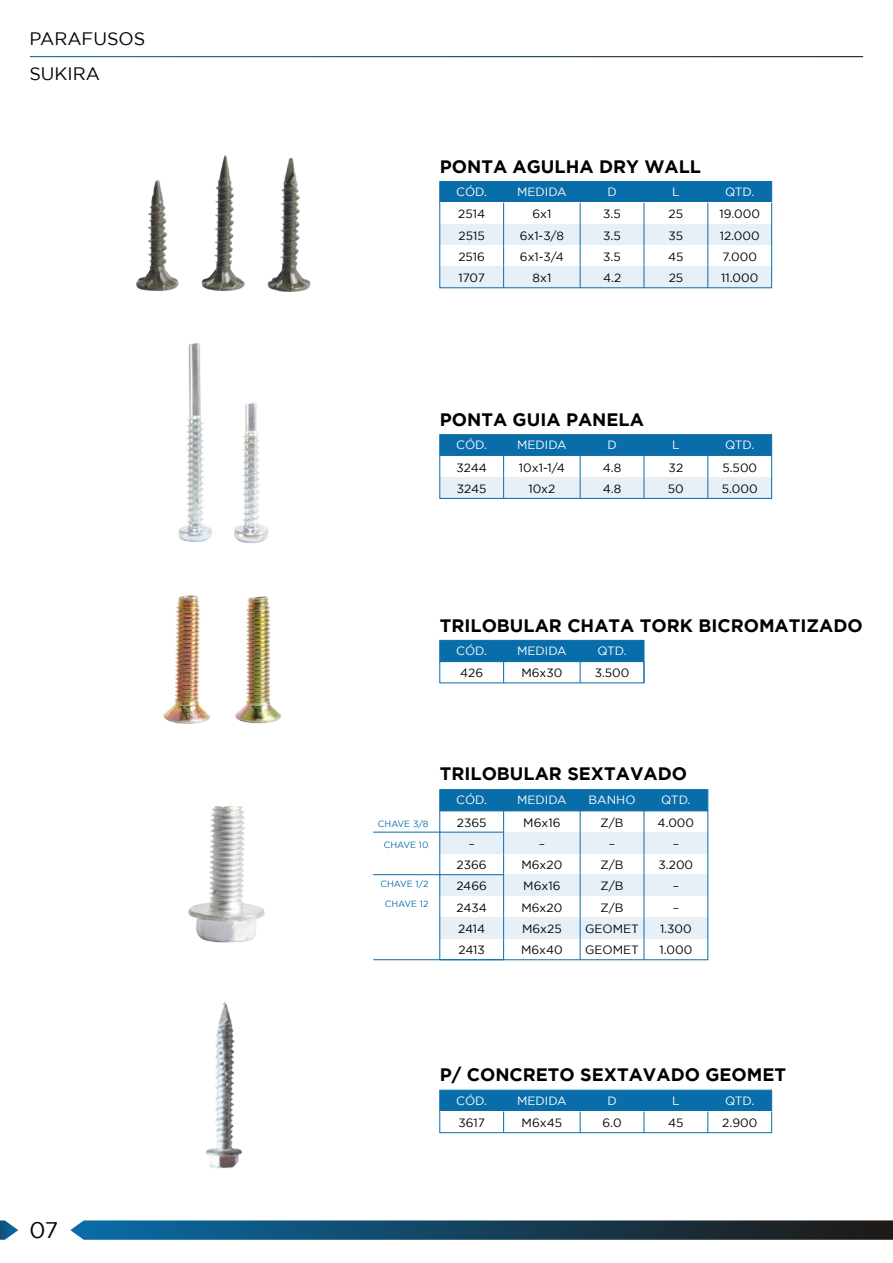
<style>
.page{position:relative;width:893px;height:1263px;background:#fff}
.page>*{position:absolute;margin:0;border:0;box-sizing:border-box;transform-origin:0 0}
.t1{font:22.5px "Gotham";color:#000}
.t2{font:700 18px "Gotham";color:#000}
.t3{font:18px/35.4px "Gotham";color:#000}
.t4{font:12px "Gotham";color:#000}
.t5{font:12px "Gotham";color:#fff}
.t6{font:9px/19.8px "Gotham";color:#096da9;text-align:center}
</style>
<div class="page">
<svg style="left:70px;top:1220px;width:823px;height:20px;background:#1e4962"></svg>
<svg style="left:0;top:1220px;width:18px;height:20px"></svg>
<svg style="left:30px;top:57px;width:833px;height:1px"></svg>
<img style="left:206px;top:1002px;width:36px;height:167px">
<img style="left:137px;top:156px;width:173px;height:136px">
<img style="left:164px;top:595px;width:117px;height:129px">
<img style="left:188px;top:806px;width:76px;height:137px">
<div style="left:439px;top:181px;width:333px;height:22px;background:#096da9"></div>
<div style="left:440px;top:224px;width:332px;height:21px;background:#e6f0f6"></div>
<div style="left:440px;top:267px;width:332px;height:21px;background:#e6f0f6"></div>
<svg style="left:503px;top:204px;width:1px;height:82px"></svg>
<svg style="left:580px;top:204px;width:1px;height:82px"></svg>
<svg style="left:644px;top:204px;width:1px;height:82px"></svg>
<svg style="left:707px;top:204px;width:1px;height:82px"></svg>
<div style="left:439px;top:1090px;width:333px;height:22px;background:#096da9;border:1px solid #096da9"></div>
<svg style="left:503px;top:1113px;width:1px;height:18px"></svg>
<svg style="left:580px;top:1113px;width:1px;height:18px"></svg>
<svg style="left:644px;top:1113px;width:1px;height:18px"></svg>
<svg style="left:707px;top:1113px;width:1px;height:18px"></svg>
<div style="left:439px;top:1111px;width:333px;height:22px;border:1px solid #096da9"></div>
<div style="left:439px;top:434px;width:333px;height:22px;background:#096da9;border:1px solid #096da9"></div>
<div style="left:440px;top:477px;width:332px;height:21px;background:#e6f0f6"></div>
<svg style="left:503px;top:457px;width:1px;height:40px"></svg>
<svg style="left:580px;top:457px;width:1px;height:40px"></svg>
<svg style="left:644px;top:457px;width:1px;height:40px"></svg>
<svg style="left:707px;top:457px;width:1px;height:40px"></svg>
<div style="left:439px;top:455px;width:333px;height:44px;border:1px solid #096da9"></div>
<img style="left:178px;top:343px;width:34px;height:199px">
<img style="left:234px;top:403px;width:35px;height:140px">
<div style="left:439px;top:640px;width:205px;height:22px;background:#096da9;border:1px solid #096da9"></div>
<svg style="left:503px;top:663px;width:1px;height:18px"></svg>
<svg style="left:580px;top:663px;width:1px;height:18px"></svg>
<svg style="left:644px;top:662px;width:1px;height:21px"></svg>
<div style="left:439px;top:661px;width:205px;height:22px;border:1px solid #096da9"></div>
<div style="left:439px;top:789px;width:269px;height:22px;background:#096da9;border:1px solid #096da9"></div>
<div style="left:440px;top:832px;width:268px;height:21px;background:#e6f0f6"></div>
<div style="left:440px;top:875px;width:268px;height:21px;background:#e6f0f6"></div>
<div style="left:440px;top:917px;width:268px;height:21px;background:#e6f0f6"></div>
<div style="left:439px;top:810px;width:269px;height:150px;border:1px solid #096da9"></div>
<svg style="left:503px;top:811px;width:1px;height:148px"></svg>
<svg style="left:580px;top:811px;width:1px;height:149px"></svg>
<svg style="left:644px;top:811px;width:1px;height:149px"></svg>
<hr style="left:373px;top:832px;width:131px;height:1px;background:#096da9">
<hr style="left:373px;top:874px;width:131px;height:1px;background:#096da9">
<hr style="left:373px;top:959px;width:131px;height:1px;background:#096da9">
<h2 class="t3" style="left:29px;top:21px;width:117px">PARAFUSOS<br>SUKIRA</h2>
<h1 class="t1" style="left:29px;top:1217px;width:30px">07</h1>
<h2 class="t2" style="left:440px;top:156px;width:263px">PONTA AGULHA DRY WALL</h2>
<p class="t5" style="left:456px;top:185px;width:32px">CÓD.</p>
<p class="t5" style="left:517px;top:185px;width:51px">MEDIDA</p>
<p class="t5" style="left:607px;top:185px;width:11px">D</p>
<p class="t5" style="left:672px;top:185px;width:9px">L</p>
<p class="t5" style="left:725px;top:185px;width:31px">QTD.</p>
<p class="t4" style="left:458px;top:208px;width:28px">2514</p>
<p class="t4" style="left:532px;top:208px;width:20px">6x1</p>
<p class="t4" style="left:603px;top:208px;width:19px">3.5</p>
<p class="t4" style="left:669px;top:208px;width:16px">25</p>
<p class="t4" style="left:720px;top:208px;width:42px">19.000</p>
<p class="t4" style="left:459px;top:229px;width:28px">2515</p>
<p class="t4" style="left:520px;top:229px;width:46px">6x1-3/8</p>
<p class="t4" style="left:603px;top:229px;width:19px">3.5</p>
<p class="t4" style="left:669px;top:229px;width:16px">35</p>
<p class="t4" style="left:720px;top:229px;width:41px">12.000</p>
<p class="t4" style="left:458px;top:250px;width:28px">2516</p>
<p class="t4" style="left:520px;top:250px;width:45px">6x1-3/4</p>
<p class="t4" style="left:603px;top:250px;width:19px">3.5</p>
<p class="t4" style="left:668px;top:250px;width:17px">45</p>
<p class="t4" style="left:723px;top:250px;width:36px">7.000</p>
<p class="t4" style="left:458px;top:271px;width:28px">1707</p>
<p class="t4" style="left:533px;top:271px;width:20px">8x1</p>
<p class="t4" style="left:603px;top:271px;width:20px">4.2</p>
<p class="t4" style="left:669px;top:271px;width:16px">25</p>
<p class="t4" style="left:721px;top:271px;width:39px">11.000</p>
<h2 class="t2" style="left:440px;top:409px;width:206px">PONTA GUIA PANELA</h2>
<p class="t5" style="left:456px;top:438px;width:32px">CÓD.</p>
<p class="t5" style="left:517px;top:438px;width:51px">MEDIDA</p>
<p class="t5" style="left:607px;top:438px;width:11px">D</p>
<p class="t5" style="left:672px;top:438px;width:9px">L</p>
<p class="t5" style="left:725px;top:438px;width:31px">QTD.</p>
<p class="t4" style="left:457px;top:461px;width:32px">3244</p>
<p class="t4" style="left:519px;top:461px;width:47px">10x1-1/4</p>
<p class="t4" style="left:603px;top:461px;width:20px">4.8</p>
<p class="t4" style="left:669px;top:461px;width:16px">32</p>
<p class="t4" style="left:722px;top:461px;width:36px">5.500</p>
<p class="t4" style="left:457px;top:482px;width:31px">3245</p>
<p class="t4" style="left:528px;top:482px;width:28px">10x2</p>
<p class="t4" style="left:603px;top:482px;width:20px">4.8</p>
<p class="t4" style="left:668px;top:482px;width:17px">50</p>
<p class="t4" style="left:722px;top:482px;width:37px">5.000</p>
<h2 class="t2" style="left:440px;top:615px;width:425px">TRILOBULAR CHATA TORK BICROMATIZADO</h2>
<p class="t5" style="left:456px;top:644px;width:32px">CÓD.</p>
<p class="t5" style="left:517px;top:644px;width:51px">MEDIDA</p>
<p class="t5" style="left:597px;top:644px;width:31px">QTD.</p>
<p class="t4" style="left:460px;top:666px;width:25px">426</p>
<p class="t4" style="left:521px;top:666px;width:43px">M6x30</p>
<p class="t4" style="left:595px;top:666px;width:36px">3.500</p>
<p class="t6" style="left:378px;top:813px;width:52px">CHAVE 3/8</p>
<p class="t6" style="left:384px;top:835px;width:46px">CHAVE 10</p>
<p class="t6" style="left:380px;top:873px;width:50px">CHAVE 1/2<br>CHAVE 12</p>
<h2 class="t2" style="left:440px;top:763px;width:249px">TRILOBULAR SEXTAVADO</h2>
<p class="t5" style="left:456px;top:793px;width:32px">CÓD.</p>
<p class="t5" style="left:517px;top:793px;width:51px">MEDIDA</p>
<p class="t5" style="left:589px;top:793px;width:48px">BANHO</p>
<p class="t5" style="left:661px;top:793px;width:31px">QTD.</p>
<p class="t4" style="left:457px;top:816px;width:31px">2365</p>
<p class="t4" style="left:523px;top:816px;width:39px">M6x16</p>
<p class="t4" style="left:600px;top:816px;width:25px">Z/B</p>
<p class="t4" style="left:658px;top:816px;width:38px">4.000</p>
<p class="t4" style="left:468px;top:837px;width:8px">–</p>
<p class="t4" style="left:539px;top:837px;width:8px">–</p>
<p class="t4" style="left:609px;top:837px;width:8px">–</p>
<p class="t4" style="left:673px;top:837px;width:8px">–</p>
<p class="t4" style="left:457px;top:858px;width:32px">2366</p>
<p class="t4" style="left:521px;top:858px;width:42px">M6x20</p>
<p class="t4" style="left:600px;top:858px;width:25px">Z/B</p>
<p class="t4" style="left:659px;top:858px;width:36px">3.200</p>
<p class="t4" style="left:456px;top:879px;width:32px">2466</p>
<p class="t4" style="left:523px;top:879px;width:39px">M6x16</p>
<p class="t4" style="left:600px;top:879px;width:25px">Z/B</p>
<p class="t4" style="left:673px;top:879px;width:8px">–</p>
<p class="t4" style="left:456px;top:901px;width:32px">2434</p>
<p class="t4" style="left:521px;top:901px;width:42px">M6x20</p>
<p class="t4" style="left:600px;top:901px;width:25px">Z/B</p>
<p class="t4" style="left:673px;top:901px;width:8px">–</p>
<p class="t4" style="left:458px;top:943px;width:28px">2413</p>
<p class="t4" style="left:521px;top:943px;width:43px">M6x40</p>
<p class="t4" style="left:585px;top:943px;width:55px">GEOMET</p>
<p class="t4" style="left:659px;top:943px;width:34px">1.000</p>
<p class="t4" style="left:458px;top:922px;width:29px">2414</p>
<p class="t4" style="left:522px;top:922px;width:41px">M6x25</p>
<p class="t4" style="left:585px;top:922px;width:55px">GEOMET</p>
<p class="t4" style="left:660px;top:922px;width:33px">1.300</p>
<h2 class="t2" style="left:440px;top:1064px;width:348px">P/ CONCRETO SEXTAVADO GEOMET</h2>
<p class="t5" style="left:456px;top:1094px;width:32px">CÓD.</p>
<p class="t5" style="left:517px;top:1094px;width:51px">MEDIDA</p>
<p class="t5" style="left:607px;top:1094px;width:11px">D</p>
<p class="t5" style="left:672px;top:1094px;width:9px">L</p>
<p class="t5" style="left:725px;top:1094px;width:31px">QTD.</p>
<p class="t4" style="left:458px;top:1116px;width:28px">3617</p>
<p class="t4" style="left:522px;top:1116px;width:42px">M6x45</p>
<p class="t4" style="left:603px;top:1116px;width:21px">6.0</p>
<p class="t4" style="left:668px;top:1116px;width:17px">45</p>
<p class="t4" style="left:722px;top:1116px;width:37px">2.900</p>
</div>
